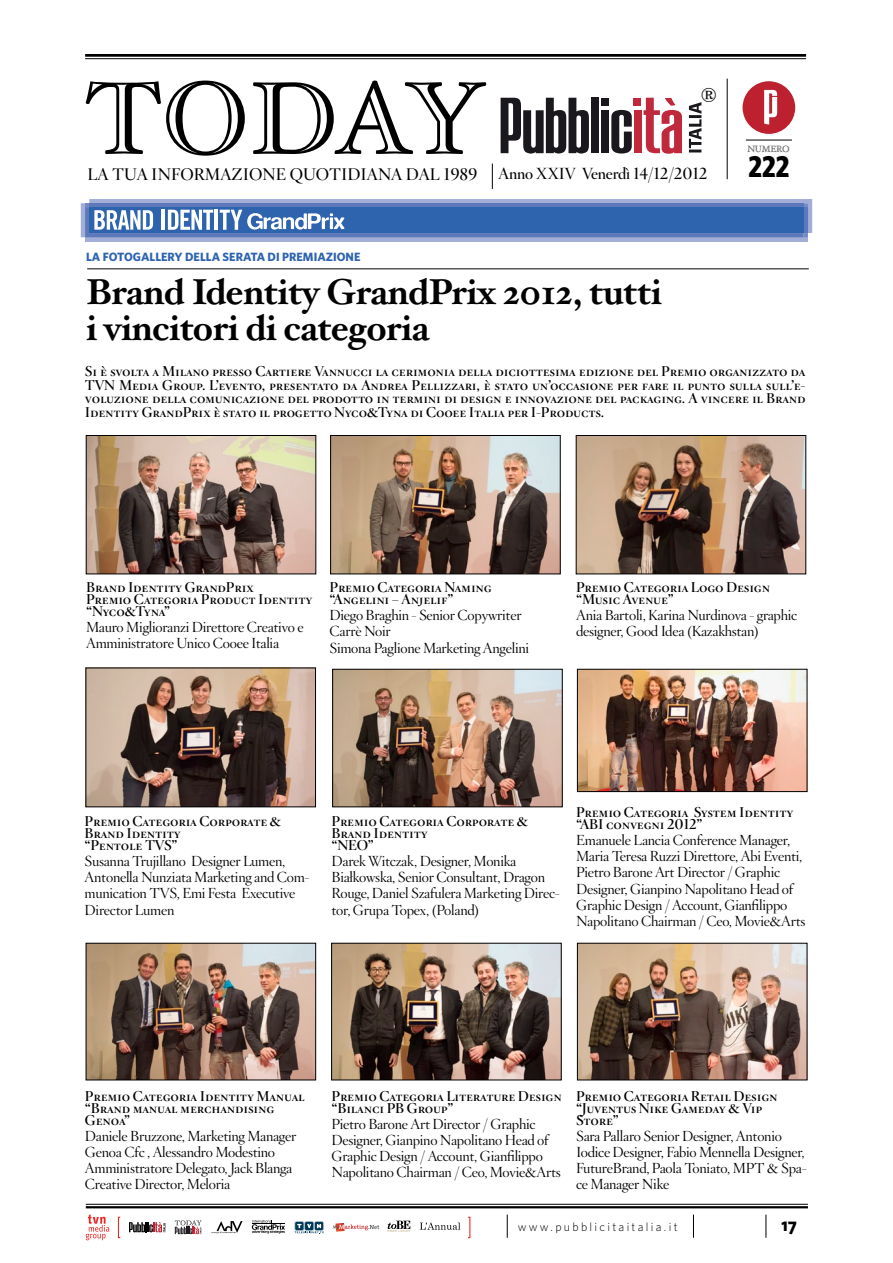
<style>
.page{position:relative;width:893px;height:1263px;background:#fff}
.page>*{position:absolute;margin:0;border:0;box-sizing:border-box;transform-origin:0 0}
.t1{font:700 36px/36px "Hoefler Txt";letter-spacing:-.015em;color:#000}
.t2{font:700 30px "Whitney Condensed";color:#000}
.t3{font:20.55px "Times";color:#000}
.t4{font:18px "Whitney Bold SC";color:#000}
.t5{font:16.5px "Hoefler Titling Semibold SC";color:#000}
.t6{font:15.75px "Hoefler Titling Semibold SC";letter-spacing:-.01em;color:#000}
.t7{font:300 14.25px/16.2px "Hoefler Titling";letter-spacing:-.015em;color:#000}
.t8{font:13.95px/12px "Hoefler Titling Bold SC";letter-spacing:-.015em;color:#000}
.t9{font:700 12px "Whitney";color:#2e63ae}
.t10{font:300 12px "Whitney";letter-spacing:.19em;color:#000}
.t11{font:9px "Hoefler Txt Engraved";letter-spacing:-.015em;color:#000}
.s1{font-family:"Hoefler Titling";font-weight:600}
</style>
<div class="page">
<svg style="left:507px;top:1214px;width:1px;height:24px"></svg>
<svg style="left:693px;top:1214px;width:1px;height:24px"></svg>
<svg style="left:766px;top:1214px;width:1px;height:24px"></svg>
<hr style="left:86px;top:1204px;width:722px;height:1px;background:#000">
<hr style="left:86px;top:1206px;width:722px;height:2px;background:#000">
<hr style="left:85px;top:54px;width:721px;height:3px;background:#000">
<hr style="left:85px;top:58px;width:721px;height:1px;background:#000">
<svg style="left:86px;top:81px;width:400px;height:75px"></svg>
<svg style="left:689px;top:102px;width:12px;height:50px"></svg>
<div style="left:591px;top:98px;width:8px;height:55px;background:#1a171d"></div>
<svg style="left:611px;top:110px;width:21px;height:44px"></svg>
<svg style="left:501px;top:98px;width:88px;height:56px"></svg>
<div style="left:634px;top:110px;width:8px;height:43px;background:#c0293b"></div>
<div style="left:601px;top:110px;width:8px;height:43px;background:#1a171d"></div>
<div style="left:601px;top:98px;width:8px;height:8px;background:#1a171d"></div>
<div style="left:634px;top:98px;width:7px;height:8px;background:#c0293b"></div>
<svg style="left:643px;top:98px;width:39px;height:56px"></svg>
<svg style="left:492px;top:164px;width:1px;height:25px"></svg>
<hr style="left:727px;top:79px;width:1px;height:100px;background:#000">
<hr style="left:746px;top:140px;width:46px;height:1px;background:#000">
<svg style="left:743px;top:81px;width:52px;height:53px"></svg>
<svg style="left:295px;top:1221px;width:29px;height:13px"></svg>
<svg style="left:332px;top:1223px;width:47px;height:9px"></svg>
<svg style="left:175px;top:1220px;width:27px;height:14px"></svg>
<svg style="left:420px;top:1222px;width:40px;height:8px"></svg>
<svg style="left:129px;top:1222px;width:37px;height:10px"></svg>
<svg style="left:86px;top:1214px;width:23px;height:26px"></svg>
<svg style="left:118px;top:1217px;width:2px;height:21px"></svg>
<svg style="left:468px;top:1217px;width:2px;height:21px"></svg>
<svg style="left:211px;top:1221px;width:31px;height:12px"></svg>
<svg style="left:387px;top:1221px;width:23px;height:11px"></svg>
<svg style="left:252px;top:1220px;width:33px;height:13px"></svg>
<hr style="left:252px;top:1223px;width:33px;height:1px;background:#000">
<svg style="left:81px;top:199px;width:731px;height:43px"></svg>
<hr style="left:87px;top:269px;width:722px;height:1px;background:#000">
<img style="left:332px;top:437px;width:226px;height:135px">
<div style="left:330px;top:435px;width:230px;height:139px;border:1px solid #000"></div>
<img style="left:578px;top:437px;width:226px;height:135px">
<div style="left:576px;top:435px;width:230px;height:139px;border:1px solid #000"></div>
<img style="left:88px;top:670px;width:226px;height:135px">
<div style="left:86px;top:668px;width:230px;height:139px;border:1px solid #000"></div>
<img style="left:334px;top:671px;width:226px;height:134px">
<div style="left:332px;top:669px;width:230px;height:138px;border:1px solid #000"></div>
<img style="left:88px;top:437px;width:226px;height:135px">
<div style="left:86px;top:435px;width:230px;height:139px;border:1px solid #000"></div>
<img style="left:579px;top:671px;width:226px;height:119px">
<div style="left:577px;top:669px;width:230px;height:123px;border:1px solid #000"></div>
<img style="left:88px;top:945px;width:226px;height:133px">
<div style="left:86px;top:943px;width:230px;height:137px;border:1px solid #000"></div>
<img style="left:333px;top:945px;width:226px;height:133px">
<div style="left:331px;top:943px;width:230px;height:137px;border:1px solid #000"></div>
<img style="left:579px;top:945px;width:226px;height:133px">
<div style="left:577px;top:943px;width:230px;height:137px;border:1px solid #000"></div>
<h3 class="t3" style="left:701px;top:76px;width:17px">®</h3>
<p class="t11" style="left:747px;top:143px;width:44px">NUMERO</p>
<p class="t5" style="left:87px;top:164px;width:392px">LA TUA INFORMAZIONE QUOTIDIANA DAL 1989</p>
<p class="t6" style="left:499px;top:164px;width:210px"><span class="s1">Anno</span> XXIV <span class="s1">Venerdì</span> 14/12/2012</p>
<h2 class="t2" style="left:748px;top:148px;width:43px">222</h2>
<p class="t9" style="left:86px;top:249px;width:276px">LA FOTOGALLERY DELLA SERATA DI PREMIAZIONE</p>
<h1 class="t1" style="left:86px;top:273px;width:577px">Brand Identity GrandPrix 2012, tutti i vincitori di categoria</h1>
<p class="t8" style="left:85px;top:365px;width:722px;line-height:13.5px;text-align:justify">Si è svolta a Milano presso Cartiere Vannucci la cerimonia della diciottesima edizione del Premio organizzato da TVN Media Group. L’evento, presentato da Andrea Pellizzari, è stato un’occasione per fare il punto sulla sull’e&shy;voluzione della comunicazione del prodotto in termini di design e innovazione del packaging. A vincere il Brand Identity GrandPrix è stato il progetto Nyco&amp;Tyna di Cooee Italia per I-Products.</p>
<p class="t8" style="left:86px;top:581px;width:228px">Brand Identity GrandPrix<br>Premio Categoria Product Identity “Nyco&amp;Tyna”</p>
<p class="t7" style="left:86px;top:619px;width:219px">Mauro Miglioranzi Direttore Creativo e<br>Amministratore Unico Cooee Italia</p>
<p class="t8" style="left:330px;top:581px;width:164px">Premio Categoria Naming “Angelini – Anjelif”</p>
<p class="t7" style="left:330px;top:607px;width:201px">Diego Braghin - Senior Copywriter<br>Carrè Noir<br>Simona Paglione Marketing Angelini</p>
<p class="t8" style="left:576px;top:581px;width:195px">Premio Categoria Logo Design “Music Avenue”</p>
<p class="t7" style="left:576px;top:607px;width:223px">Ania Bartoli, Karina Nurdinova - graphic designer, Good Idea (Kazakhstan)</p>
<p class="t8" style="left:85px;top:815px;width:198px">Premio Categoria Corporate &amp;<br>Brand Identity<br>“Pentole TVS”</p>
<p class="t7" style="left:85px;top:853px;width:227px">Susanna Trujillano Designer Lumen,<br>Antonella Nunziata Marketing and Com&shy;munication TVS, Emi Festa Executive<br>Director Lumen</p>
<p class="t8" style="left:332px;top:815px;width:198px">Premio Categoria Corporate &amp;<br>Brand Identity<br>“NEO”</p>
<p class="t7" style="left:332px;top:853px;width:230px">Darek Witczak, Designer, Monika Białkowska, Senior Consultant, Dragon Rouge, Daniel Szafulera Marketing Direc&shy;tor, Grupa Topex, (Poland)</p>
<p class="t8" style="left:576px;top:806px;width:219px">Premio Categoria System Identity “ABI convegni 2012”</p>
<p class="t7" style="left:576px;top:832px;width:231px">Emanuele Lancia Conference Manager, Maria Teresa Ruzzi Direttore, Abi Eventi, Pietro Barone Art Director / Graphic Designer, Gianpino Napolitano Head of Graphic Design / Account, Gianfilippo Napolitano Chairman / Ceo, Movie&amp;Arts</p>
<p class="t8" style="left:85px;top:1089px;width:221px">Premio Categoria Identity Manual “Brand manual merchandising<br>Genoa”</p>
<p class="t7" style="left:85px;top:1127px;width:213px">Daniele Bruzzone, Marketing Manager Genoa Cfc , Alessandro Modestino Amministratore Delegato, Jack Blanga Creative Director, Meloria</p>
<p class="t8" style="left:332px;top:1089px;width:232px">Premio Categoria Literature Design “Bilanci PB Group”</p>
<p class="t7" style="left:332px;top:1115px;width:231px">Pietro Barone Art Director / Graphic Designer, Gianpino Napolitano Head of Graphic Design / Account, Gianfilippo Napolitano Chairman / Ceo, Movie&amp;Arts</p>
<p class="t8" style="left:576px;top:1089px;width:203px">Premio Categoria Retail Design “Juventus Nike Gameday &amp; Vip<br>Store”</p>
<p class="t7" style="left:576px;top:1127px;width:232px">Sara Pallaro Senior Designer, Antonio Iodice Designer, Fabio Mennella Designer, FutureBrand, Paola Toniato, MPT &amp; Spa&shy;ce Manager Nike</p>
<p class="t10" style="left:518px;top:1219px;width:161px">www.pubblicitaitalia.it</p>
<p class="t4" style="left:781px;top:1214px;width:17px">17</p>
</div>
